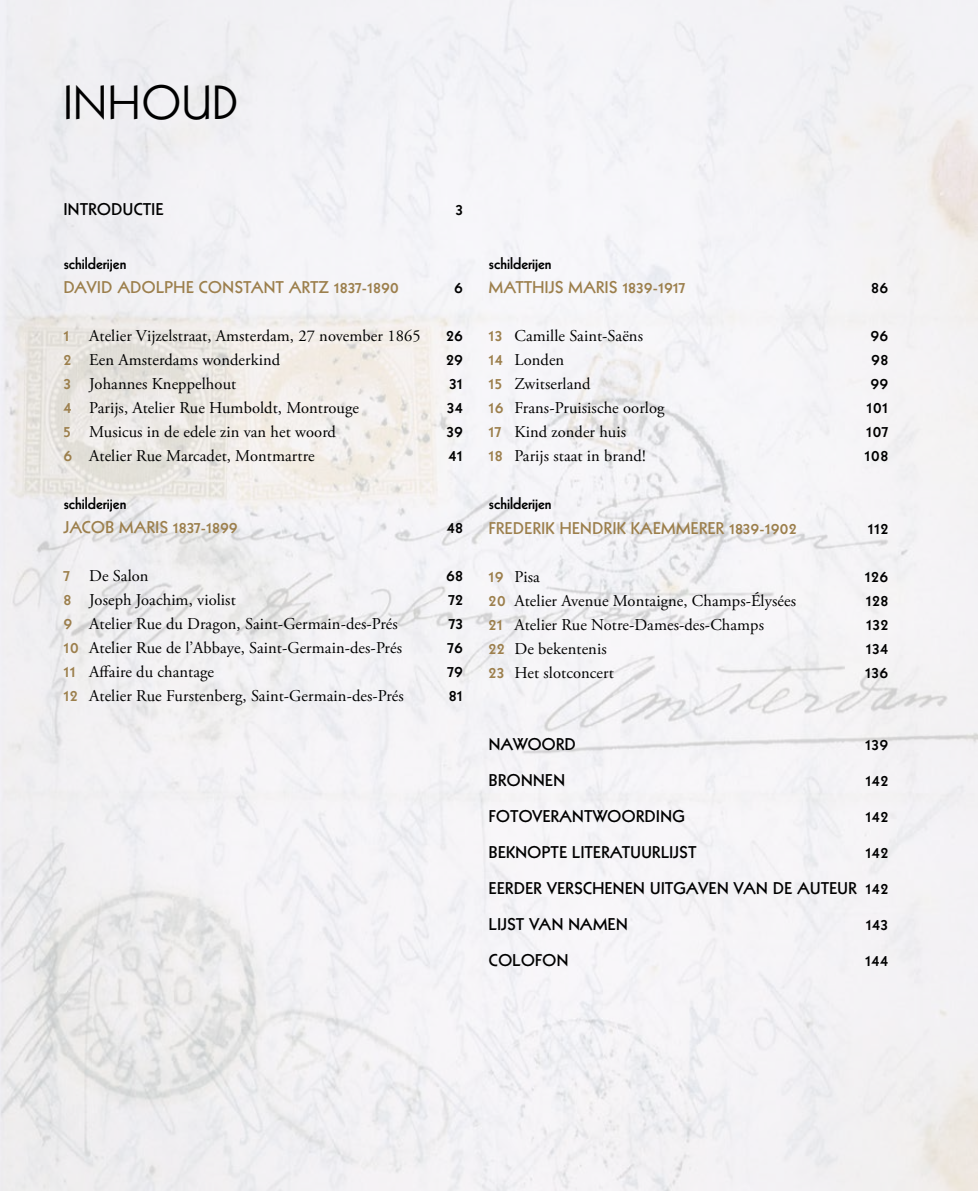
<style>
.page{position:relative;width:978px;height:1191px;background:#fff}
.page>*{position:absolute;margin:0;border:0;box-sizing:border-box;transform-origin:0 0}
.t1{font:46.5px "Kabel LT Std";letter-spacing:.03em;color:#000}
.t2{font:16.5px "Adobe Garamond Pro";letter-spacing:.005em;color:#000}
.t3{font:800 16.5px/36px "Kabel LT Std";letter-spacing:.03em;color:#000;text-align:justify}
.t4{font:800 16.5px "Kabel LT Std";letter-spacing:.03em;color:#9c7f4c}
.t5{font:800 16.5px "Kabel LT Std";color:#000}
.s1{font-family:"Kabel LT Std";font-weight:800;color:#9c7f4c}
</style>
<div class="page">
<img style="left:0;top:0;width:978px;height:1191px">
<h1 class="t1" style="left:64px;top:76px;width:176px">INHOUD</h1>
<p class="t3" style="left:64px;top:191px;width:101px">INTRODUCTIE</p>
<p class="t3" style="left:456px;top:191px;width:9px">3</p>
<p class="t5" style="left:64px;top:254px;width:64px">schilderijen</p>
<p class="t4" style="left:64px;top:278px;width:336px">DAVID ADOLPHE CONSTANT ARTZ 1837-1890</p>
<p class="t3" style="left:455px;top:269px;width:10px">6</p>
<p class="t2" style="left:64px;top:326px;width:358px"><span class="s1">1</span> Atelier Vijzelstraat, Amsterdam, 27 november 1865</p>
<p class="t3" style="left:446px;top:317px;width:18px">26</p>
<p class="t2" style="left:64px;top:350px;width:218px"><span class="s1">2</span> Een Amsterdams wonderkind</p>
<p class="t3" style="left:446px;top:341px;width:18px">29</p>
<p class="t2" style="left:64px;top:374px;width:174px"><span class="s1">3</span> Johannes Kneppelhout</p>
<p class="t3" style="left:449px;top:365px;width:15px">31</p>
<p class="t2" style="left:64px;top:398px;width:297px"><span class="s1">4</span> Parijs, Atelier Rue Humboldt, Montrouge</p>
<p class="t3" style="left:447px;top:389px;width:17px">34</p>
<p class="t2" style="left:64px;top:422px;width:274px"><span class="s1">5</span> Musicus in de edele zin van het woord</p>
<p class="t3" style="left:447px;top:413px;width:18px">39</p>
<p class="t2" style="left:64px;top:446px;width:252px"><span class="s1">6</span> Atelier Rue Marcadet, Montmartre</p>
<p class="t3" style="left:449px;top:437px;width:15px">41</p>
<p class="t5" style="left:64px;top:494px;width:64px">schilderijen</p>
<p class="t4" style="left:64px;top:518px;width:175px">JACOB MARIS 1837-1899</p>
<p class="t3" style="left:447px;top:510px;width:17px">48</p>
<p class="t2" style="left:64px;top:566px;width:86px"><span class="s1">7</span> De Salon</p>
<p class="t3" style="left:446px;top:558px;width:18px">68</p>
<p class="t2" style="left:64px;top:590px;width:173px"><span class="s1">8</span> Joseph Joachim, violist</p>
<p class="t3" style="left:449px;top:582px;width:15px">72</p>
<p class="t2" style="left:64px;top:614px;width:336px"><span class="s1">9</span> Atelier Rue du Dragon, Saint-Germain-des-Prés</p>
<p class="t3" style="left:449px;top:606px;width:15px">73</p>
<p class="t2" style="left:64px;top:638px;width:340px"><span class="s1">10</span> Atelier Rue de l’Abbaye, Saint-Germain-des-Prés</p>
<p class="t3" style="left:448px;top:630px;width:16px">76</p>
<p class="t2" style="left:64px;top:662px;width:152px"><span class="s1">11</span> Affaire du chantage</p>
<p class="t3" style="left:448px;top:654px;width:16px">79</p>
<p class="t2" style="left:64px;top:686px;width:342px"><span class="s1">12</span> Atelier Rue Furstenberg, Saint-Germain-des-Prés</p>
<p class="t3" style="left:449px;top:678px;width:15px">81</p>
<p class="t5" style="left:489px;top:254px;width:64px">schilderijen</p>
<p class="t4" style="left:489px;top:278px;width:197px">MATTHIJS MARIS 1839-1917</p>
<p class="t3" style="left:872px;top:270px;width:18px">86</p>
<p class="t2" style="left:489px;top:326px;width:156px"><span class="s1">13</span> Camille Saint-Saëns</p>
<p class="t3" style="left:871px;top:318px;width:19px">96</p>
<p class="t2" style="left:489px;top:350px;width:77px"><span class="s1">14</span> Londen</p>
<p class="t3" style="left:872px;top:342px;width:18px">98</p>
<p class="t2" style="left:489px;top:374px;width:103px"><span class="s1">15</span> Zwitserland</p>
<p class="t3" style="left:871px;top:366px;width:19px">99</p>
<p class="t2" style="left:489px;top:398px;width:177px"><span class="s1">16</span> Frans-Pruisische oorlog</p>
<p class="t3" style="left:867px;top:390px;width:23px">101</p>
<p class="t2" style="left:489px;top:422px;width:139px"><span class="s1">17</span> Kind zonder huis</p>
<p class="t3" style="left:866px;top:414px;width:23px">107</p>
<p class="t2" style="left:489px;top:446px;width:158px"><span class="s1">18</span> Parijs staat in brand!</p>
<p class="t3" style="left:865px;top:438px;width:25px">108</p>
<p class="t5" style="left:489px;top:494px;width:64px">schilderijen</p>
<p class="t4" style="left:489px;top:518px;width:309px">FREDERIK HENDRIK KAEMMERER 1839-1902</p>
<p class="t3" style="left:868px;top:510px;width:21px">112</p>
<p class="t2" style="left:489px;top:566px;width:52px"><span class="s1">19</span> Pisa</p>
<p class="t3" style="left:865px;top:558px;width:24px">126</p>
<p class="t2" style="left:489px;top:590px;width:309px"><span class="s1">20</span> Atelier Avenue Montaigne, Champs-Élysées</p>
<p class="t3" style="left:866px;top:582px;width:23px">128</p>
<p class="t2" style="left:489px;top:614px;width:277px"><span class="s1">21</span> Atelier Rue Notre-Dames-des-Champs</p>
<p class="t3" style="left:866px;top:606px;width:23px">132</p>
<p class="t2" style="left:489px;top:638px;width:119px"><span class="s1">22</span> De bekentenis</p>
<p class="t3" style="left:866px;top:630px;width:23px">134</p>
<p class="t2" style="left:489px;top:662px;width:126px"><span class="s1">23</span> Het slotconcert</p>
<p class="t3" style="left:866px;top:654px;width:24px">136</p>
<p class="t3" style="left:489px;top:726px;width:88px">NAWOORD</p>
<p class="t3" style="left:866px;top:726px;width:24px">139</p>
<p class="t3" style="left:489px;top:762px;width:78px">BRONNEN</p>
<p class="t3" style="left:866px;top:762px;width:24px">142</p>
<p class="t3" style="left:489px;top:798px;width:197px">FOTOVERANTWOORDING</p>
<p class="t3" style="left:866px;top:798px;width:24px">142</p>
<p class="t3" style="left:489px;top:834px;width:209px">BEKNOPTE LITERATUURLIJST</p>
<p class="t3" style="left:489px;top:834px;width:401px;text-indent:377px">142<br>EERDER VERSCHENEN UITGAVEN VAN DE AUTEUR 142<br>LIJST VAN NAMEN</p>
<p class="t3" style="left:866px;top:906px;width:23px">143</p>
<p class="t3" style="left:489px;top:942px;width:81px">COLOFON</p>
<p class="t3" style="left:866px;top:942px;width:24px">144</p>
</div>
